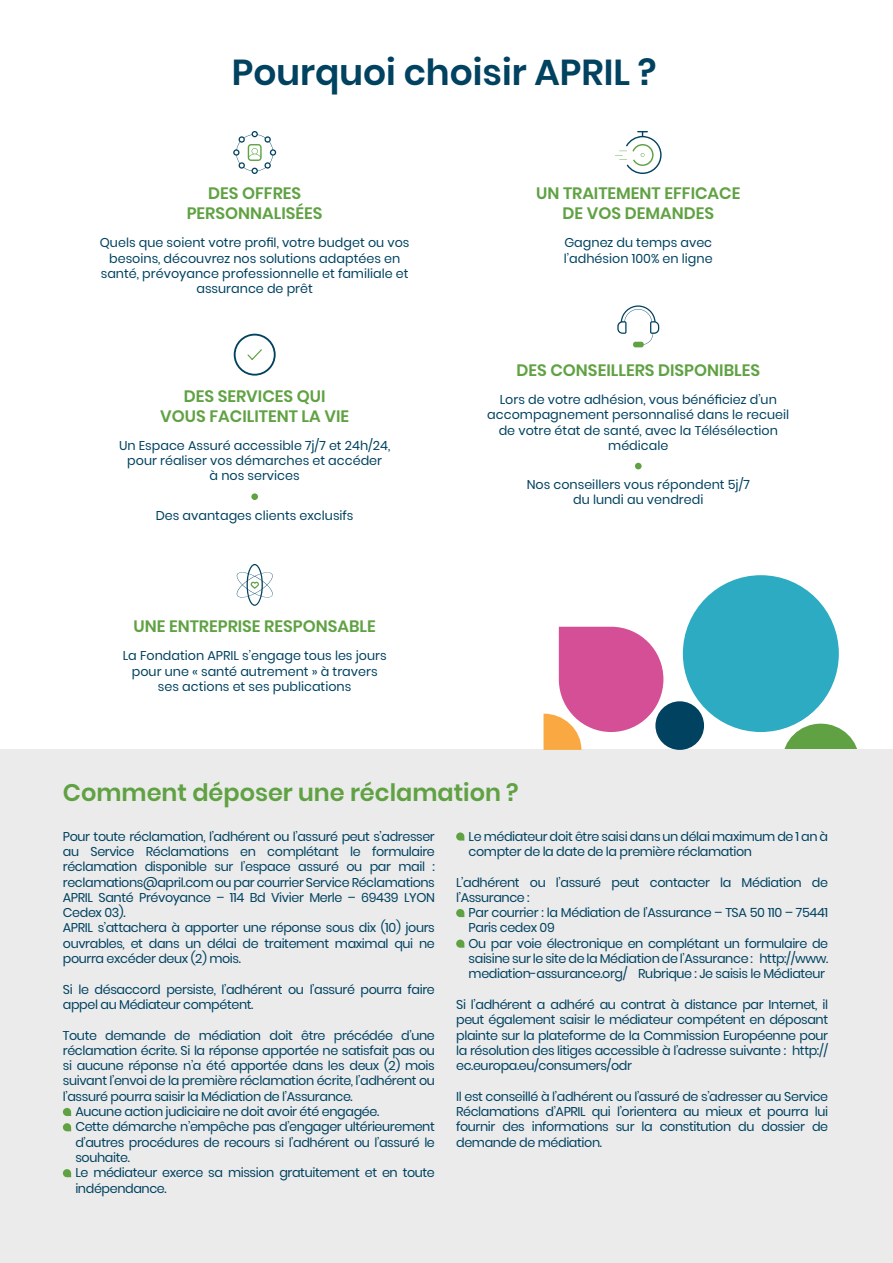
<style>
.page{position:relative;width:893px;height:1263px;background:#fff}
.page>*{position:absolute;margin:0;border:0;box-sizing:border-box;transform-origin:0 0}
.t1{font:600 36px "Poppins";color:#004260}
.t2{font:600 24px "Poppins";color:#60a243}
.t3{font:600 16.5px/19.8px "Poppins";color:#60a243;text-align:center}
.Texte_courant{font:12.75px/15.3px "Poppins";letter-spacing:-.03em;color:#004260;text-align:justify}
.Texte_courant-2{font:12.75px/15.3px "Poppins";color:#004260;text-align:center}
</style>
<div class="page">
<svg style="left:782px;top:724px;width:77px;height:26px"></svg>
<div style="left:0;top:750px;width:893px;height:513px;background:#ebebec"></div>
<div style="left:559px;top:627px;width:104px;height:105px;background:#d54f97;border-radius:52px"></div>
<div style="left:655px;top:701px;width:49px;height:49px;background:#004260;border-radius:50%"></div>
<svg style="left:543px;top:714px;width:38px;height:36px"></svg>
<div style="left:683px;top:575px;width:156px;height:157px;background:#2cabc2;border-radius:50%"></div>
<svg style="left:233px;top:131px;width:43px;height:43px"></svg>
<svg style="left:615px;top:131px;width:47px;height:43px"></svg>
<div style="left:251px;top:493px;width:7px;height:7px;background:#60a243;border-radius:50%"></div>
<svg style="left:234px;top:334px;width:42px;height:42px"></svg>
<div style="left:635px;top:463px;width:7px;height:6px;background:#60a243;border-radius:50%"></div>
<svg style="left:617px;top:305px;width:42px;height:40px"></svg>
<div style="left:633px;top:342px;width:11px;height:5px;background:#60a243;border-radius:2px"></div>
<svg style="left:236px;top:564px;width:37px;height:42px"></svg>
<svg style="left:63px;top:1108px;width:8px;height:8px"></svg>
<svg style="left:63px;top:1123px;width:8px;height:8px"></svg>
<svg style="left:63px;top:1169px;width:8px;height:8px"></svg>
<svg style="left:456px;top:832px;width:8px;height:9px"></svg>
<svg style="left:456px;top:909px;width:8px;height:8px"></svg>
<svg style="left:456px;top:939px;width:8px;height:9px"></svg>
<p class="t1" style="left:232px;top:51px;width:426px">Pourquoi choisir APRIL ?</p>
<p class="t3" style="left:187px;top:184px;width:137px">DES OFFRES<br>PERSONNALISÉES</p>
<p class="Texte_courant-2" style="left:100px;top:235px;width:311px">Quels que soient votre profil, votre budget ou vos besoins, découvrez nos solutions adaptées en santé, prévoyance professionnelle et familiale et assurance de prêt</p>
<p class="t3" style="left:160px;top:386px;width:190px">DES SERVICES QUI<br>VOUS FACILITENT LA VIE</p>
<p class="Texte_courant-2" style="left:119px;top:438px;width:273px">Un Espace Assuré accessible 7j/7 et 24h/24, pour réaliser vos démarches et accéder<br>à nos services</p>
<p class="Texte_courant-2" style="left:156px;top:507px;width:199px">Des avantages clients exclusifs</p>
<p class="t3" style="left:134px;top:617px;width:244px">UNE ENTREPRISE RESPONSABLE</p>
<p class="Texte_courant-2" style="left:123px;top:648px;width:265px">La Fondation APRIL s’engage tous les jours pour une « santé autrement » à travers ses actions et ses publications</p>
<p class="t3" style="left:536px;top:184px;width:206px">UN TRAITEMENT EFFICACE<br>DE VOS DEMANDES</p>
<p class="Texte_courant-2" style="left:564px;top:235px;width:150px;text-align:left">Gagnez du temps avec l’adhésion 100% en ligne</p>
<p class="t3" style="left:516px;top:360px;width:245px">DES CONSEILLERS DISPONIBLES</p>
<p class="Texte_courant-2" style="left:487px;top:392px;width:303px">Lors de votre adhésion, vous bénéficiez d’un accompagnement personnalisé dans le recueil de votre état de santé, avec la Télésélection médicale</p>
<p class="Texte_courant-2" style="left:527px;top:477px;width:225px">Nos conseillers vous répondent 5j/7 du lundi au vendredi</p>
<p class="t2" style="left:63px;top:779px;width:457px">Comment déposer une réclamation ?</p>
<p class="Texte_courant" style="left:63px;top:828px;width:373px">Pour toute réclamation, l’adhérent ou l’assuré peut s’adresser au Service Réclamations en complétant le formulaire réclamation disponible sur l’espace assuré ou par mail : reclamations@april.com ou par courrier Service Réclamations APRIL Santé Prévoyance – 114 Bd Vivier Merle – 69439 LYON Cedex 03).</p>
<p class="Texte_courant" style="left:63px;top:920px;width:373px">APRIL s’attachera à apporter une réponse sous dix (10) jours ouvrables, et dans un délai de traitement maximal qui ne pourra excéder deux (2) mois.</p>
<p class="Texte_courant" style="left:63px;top:981px;width:373px">Si le désaccord persiste, l’adhérent ou l’assuré pourra faire appel au Médiateur compétent.</p>
<p class="Texte_courant" style="left:63px;top:1027px;width:373px">Toute demande de médiation doit être précédée d’une réclamation écrite. Si la réponse apportée ne satisfait pas ou si aucune réponse n’a été apportée dans les deux (2) mois suivant l’envoi de la première réclamation écrite, l’adhérent ou l’assuré pourra saisir la Médiation de l’Assurance.</p>
<p class="Texte_courant" style="left:75px;top:1104px;width:305px">Aucune action judiciaire ne doit avoir été engagée.</p>
<p class="Texte_courant" style="left:75px;top:1119px;width:361px">Cette démarche n’empêche pas d’engager ultérieurement d’autres procédures de recours si l’adhérent ou l’assuré le souhaite.</p>
<p class="Texte_courant" style="left:75px;top:1165px;width:361px">Le médiateur exerce sa mission gratuitement et en toute indépendance.</p>
<p class="Texte_courant" style="left:469px;top:828px;width:361px">Le médiateur doit être saisi dans un délai maximum de 1 an à compter de la date de la première réclamation</p>
<p class="Texte_courant" style="left:456px;top:874px;width:373px">L’adhérent ou l’assuré peut contacter la Médiation de l’Assurance :</p>
<p class="Texte_courant" style="left:469px;top:905px;width:361px">Par courrier : la Médiation de l’Assurance – TSA 50 110 – 75441<br>Paris cedex 09</p>
<p class="Texte_courant" style="left:469px;top:936px;width:361px">Ou par voie électronique en complétant un formulaire de saisine sur le site de la Médiation de l’Assurance : http://www. mediation-assurance.org/ Rubrique : Je saisis le Médiateur</p>
<p class="Texte_courant" style="left:456px;top:997px;width:373px">Si l’adhérent a adhéré au contrat à distance par Internet, il peut également saisir le médiateur compétent en déposant plainte sur la plateforme de la Commission Européenne pour la résolution des litiges accessible à l’adresse suivante : http:// ec.europa.eu/consumers/odr</p>
<p class="Texte_courant" style="left:456px;top:1089px;width:374px">Il est conseillé à l’adhérent ou l’assuré de s’adresser au Service Réclamations d’APRIL qui l’orientera au mieux et pourra lui fournir des informations sur la constitution du dossier de demande de médiation.</p>
</div>
